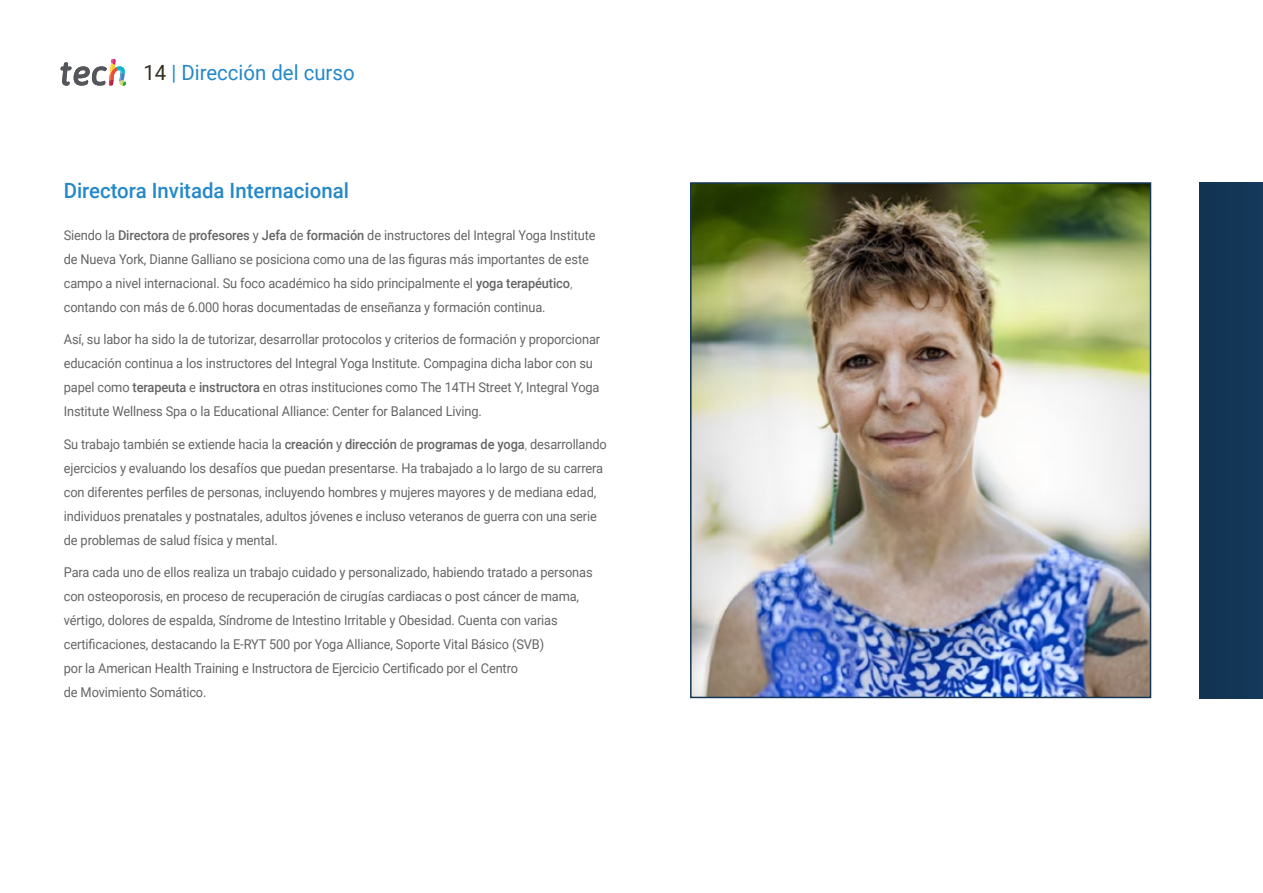
<style>
.page{position:relative;width:1263px;height:893px;background:#fff}
.page>*{position:absolute;margin:0;border:0;box-sizing:border-box;transform-origin:0 0}
.t1{font:500 21px "Roboto";color:#2488c9}
.t2{font:21px "Roboto";color:#2488c9}
.t3{font:13.5px/24px "Roboto";letter-spacing:-.01em;color:#656565;scale:.95 1}
.s1{color:#312e20}
.s2{font-weight:500}
.s3{font-weight:300}
</style>
<div class="page">
<svg style="left:61px;top:59px;width:65px;height:27px"></svg>
<div style="left:1199px;top:182px;width:64px;height:516px;background:#133556"></div>
<img style="left:693px;top:185px;width:455px;height:510px">
<div style="left:690px;top:182px;width:461px;height:516px;border:2px solid #143654"></div>
<h1 class="t2" style="left:144px;top:57px;width:213px"><span class="s1">14</span> | Dirección del curso</h1>
<h1 class="t1" style="left:64px;top:176px;width:287px">Directora Invitada Internacional</h1>
<p class="t3" style="left:64px;top:222px;width:561px">Siendo la <span class="s2">Directora</span> de <span class="s2">profesores</span> y <span class="s2">Jefa</span> de <span class="s2">formación</span> de instructores del Integral Yoga Institute de Nueva York, Dianne Galliano se posiciona como una de las figuras más importantes de este campo a nivel internacional. Su foco académico ha sido principalmente el <span class="s2">yoga terapéutico</span><span class="s3">, </span>contando con más de 6.000 horas documentadas de enseñanza y formación continua.</p>
<p class="t3" style="left:64px;top:327px;width:566px">Así, su labor ha sido la de tutorizar, desarrollar protocolos y criterios de formación y proporcionar educación continua a los instructores del Integral Yoga Institute. Compagina dicha labor con su papel como <span class="s2">terapeuta</span> e <span class="s2">instructora</span> en otras instituciones como The 14TH Street Y, Integral Yoga Institute Wellness Spa o la Educational Alliance: Center for Balanced Living.</p>
<p class="t3" style="left:64px;top:431px;width:573px">Su trabajo también se extiende hacia la <span class="s2">creación</span> y <span class="s2">dirección</span> de <span class="s2">programas de yoga</span><span class="s3">,</span> desarrollando ejercicios y evaluando los desafíos que puedan presentarse. Ha trabajado a lo largo de su carrera con diferentes perfiles de personas, incluyendo hombres y mujeres mayores y de mediana edad, individuos prenatales y postnatales, adultos jóvenes e incluso veteranos de guerra con una serie de problemas de salud física y mental.</p>
<p class="t3" style="left:64px;top:560px;width:558px">Para cada uno de ellos realiza un trabajo cuidado y personalizado, habiendo tratado a personas con osteoporosis, en proceso de recuperación de cirugías cardiacas o post cáncer de mama, vértigo, dolores de espalda, Síndrome de Intestino Irritable y Obesidad. Cuenta con varias certificaciones, destacando la E-RYT 500 por Yoga Alliance, Soporte Vital Básico (SVB)<br>por la American Health Training e Instructora de Ejercicio Certificado por el Centro<br>de Movimiento Somático.</p>
</div>
